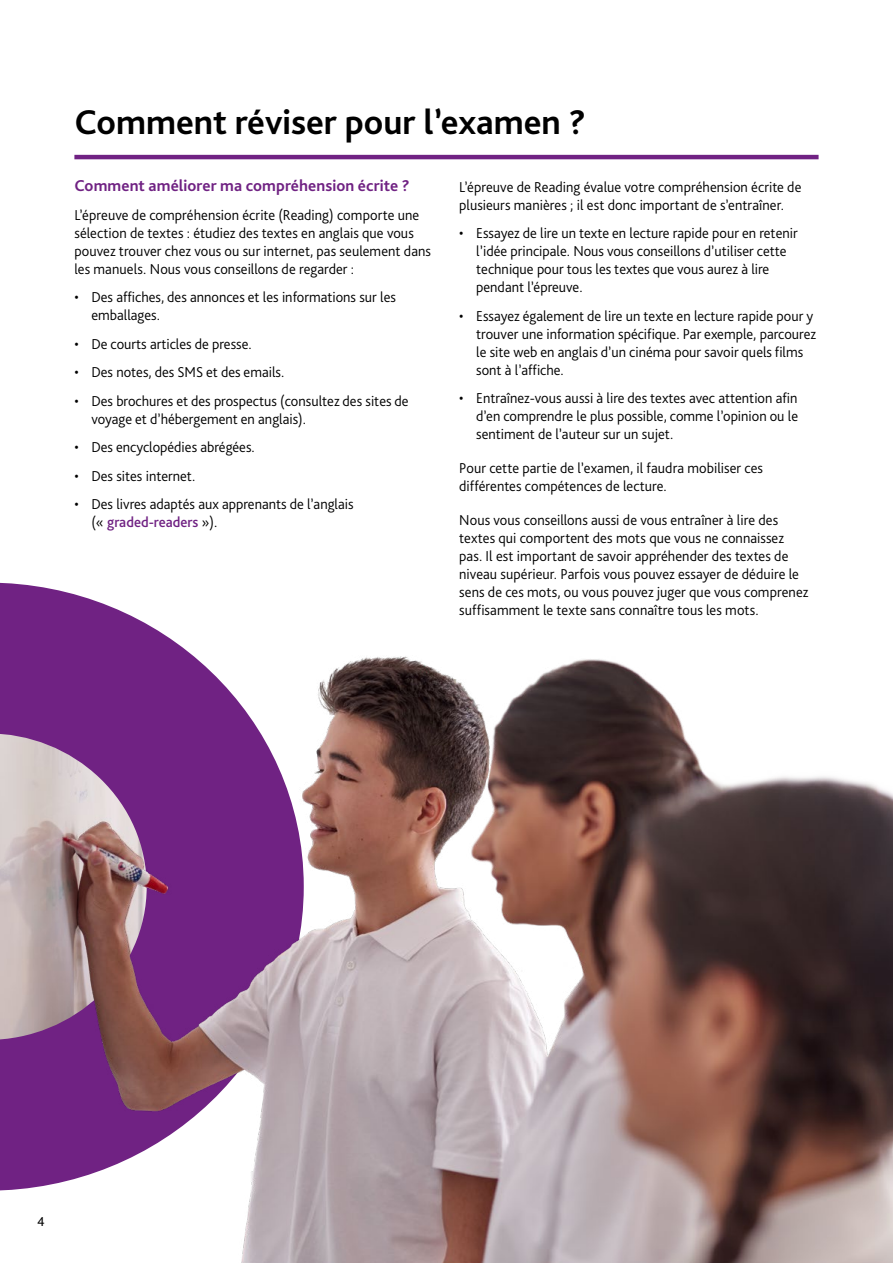
<style>
.page{position:relative;width:893px;height:1263px;background:#fff}
.page>*{position:absolute;margin:0;border:0;box-sizing:border-box;transform-origin:0 0}
.t1{font:700 36px "Bliss Pro";color:#000}
.t2{font:700 16.5px "Bliss Pro";letter-spacing:.005em;color:#702283}
.t3{font:300 15px/18px "Bliss Pro";color:#000}
.t4{font:13.5px "Bliss Pro";color:#000}
.s1{font-weight:500;color:#702283}
</style>
<div class="page">
<svg style="left:0;top:583px;width:171px;height:56px;fill:#702283"></svg>
<img style="left:0;top:639px;width:893px;height:624px">
<hr style="left:74px;top:155px;width:745px;height:4px;background:#702283">
<h1 class="t1" style="left:74px;top:99px;width:513px">Comment réviser pour l’examen ?</h1>
<p class="t2" style="left:74px;top:176px;width:337px">Comment améliorer ma compréhension écrite ?</p>
<p class="t3" style="left:74px;top:206px;width:358px">L’épreuve de compréhension écrite (Reading) comporte une sélection de textes : étudiez des textes en anglais que vous pouvez trouver chez vous ou sur internet, pas seulement dans les manuels. Nous vous conseillons de regarder :</p>
<p class="t3" style="left:91px;top:288px;width:306px;text-indent:-17px">• Des affiches, des annonces et les informations sur les emballages.</p>
<p class="t3" style="left:74px;top:335px;width:179px">• De courts articles de presse.</p>
<p class="t3" style="left:74px;top:363px;width:211px">• Des notes, des SMS et des emails.</p>
<p class="t3" style="left:91px;top:392px;width:319px;text-indent:-17px">• Des brochures et des prospectus (consultez des sites de voyage et d’hébergement en anglais).</p>
<p class="t3" style="left:74px;top:438px;width:182px">• Des encyclopédies abrégées.</p>
<p class="t3" style="left:74px;top:467px;width:122px">• Des sites internet.</p>
<p class="t3" style="left:91px;top:495px;width:264px;text-indent:-17px">• Des livres adaptés aux apprenants de l’anglais (« <span class="s1">graded-readers</span> »).</p>
<p class="t3" style="left:459px;top:178px;width:344px">L’épreuve de Reading évalue votre compréhension écrite de plusieurs manières ; il est donc important de s’entraîner.</p>
<p class="t3" style="left:476px;top:224px;width:323px;text-indent:-17px">• Essayez de lire un texte en lecture rapide pour en retenir l’idée principale. Nous vous conseillons d’utiliser cette technique pour tous les textes que vous aurez à lire pendant l’épreuve.</p>
<p class="t3" style="left:476px;top:307px;width:341px;text-indent:-17px">• Essayez également de lire un texte en lecture rapide pour y trouver une information spécifique. Par exemple, parcourez le site web en anglais d’un cinéma pour savoir quels films sont à l’affiche.</p>
<p class="t3" style="left:476px;top:389px;width:323px;text-align:justify;text-indent:-17px">• Entraînez-vous aussi à lire des textes avec attention afin d’en comprendre le plus possible, comme l’opinion ou le sentiment de l’auteur sur un sujet.</p>
<p class="t3" style="left:459px;top:459px;width:305px">Pour cette partie de l’examen, il faudra mobiliser ces différentes compétences de lecture.</p>
<p class="t3" style="left:459px;top:511px;width:351px">Nous vous conseillons aussi de vous entraîner à lire des textes qui comportent des mots que vous ne connaissez pas. Il est important de savoir appréhender des textes de niveau supérieur. Parfois vous pouvez essayer de déduire le sens de ces mots, ou vous pouvez juger que vous comprenez suffisamment le texte sans connaître tous les mots.</p>
<p class="t4" style="left:37px;top:1213px;width:9px">4</p>
</div>
